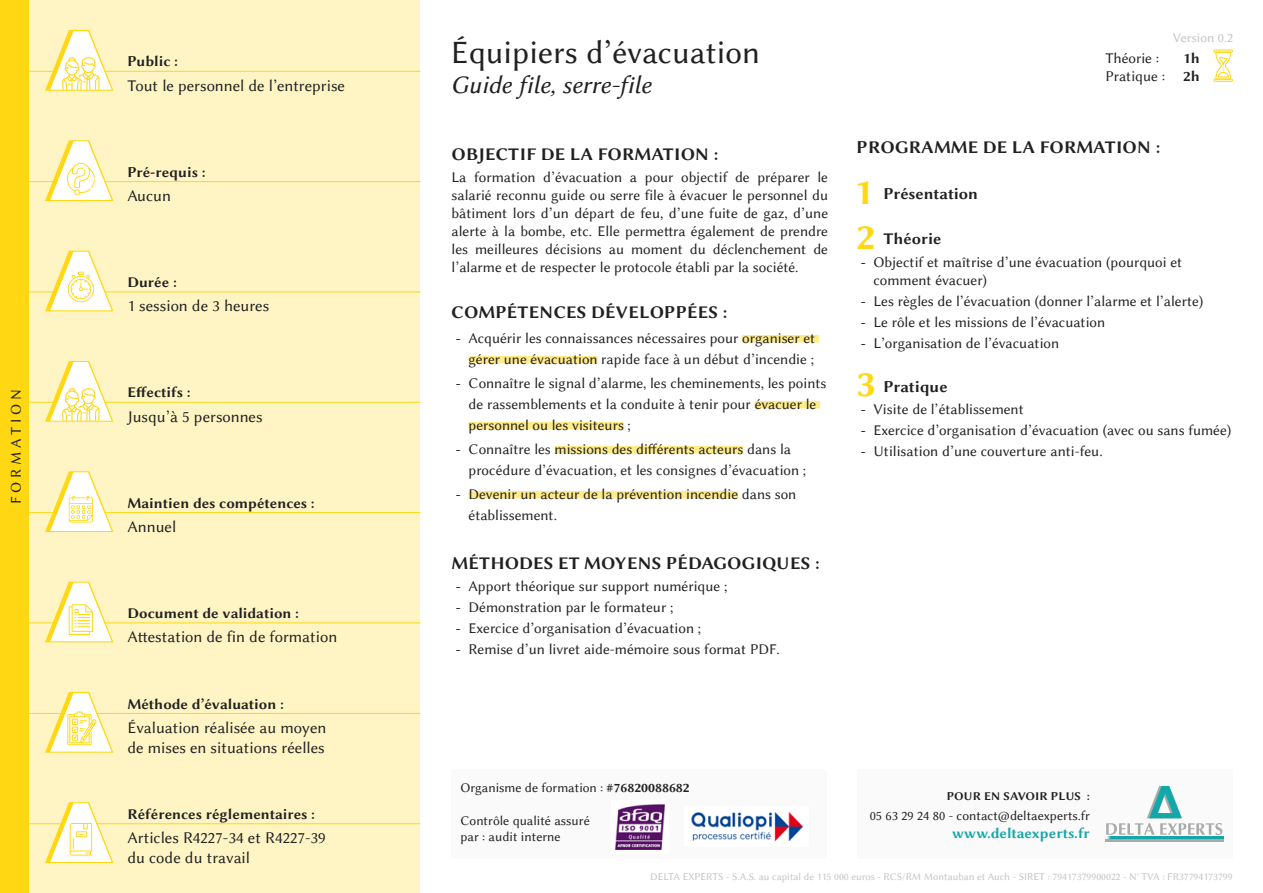
<style>
.page{position:relative;width:1263px;height:893px;background:#fff}
.page>*{position:absolute;margin:0;border:0;box-sizing:border-box;transform-origin:0 0}
.t1{font:37.5px "Linux Biolinum GB";color:#ffd712}
.t2{font:33px "Linux Biolinum G";color:#212121}
.t3{font:25.5px "Linux Biolinum GI";color:#212121}
.t4{font:18px "Linux Biolinum GB";letter-spacing:.005em;color:#212121}
.t5{font:16.5px/19.8px "Linux Biolinum G";color:#212121}
.t6{font:16.5px "Linux Biolinum GB";color:#212121}
.t7{font:15px/18px "Linux Biolinum G";color:#212121}
.t8{font:15px "Linux Biolinum GB";color:#212121}
.t9{font:15px "Linux Biolinum GB";color:#13a7aa}
.t10{font:15px "Linux Biolinum G";letter-spacing:.26em;color:#212121}
.t11{font:13.5px/16.2px "Linux Biolinum G";color:#212121}
.t12{font:13.5px "Linux Biolinum G";color:#c3c3c4}
.t13{font:12px "Linux Biolinum GB";letter-spacing:.005em;color:#212121}
.t14{font:10.5px "Linux Biolinum G";color:#c3c3c4}
.s1{font-family:"Optima LT Std"}
.s2{font-family:"Linux Biolinum GB"}
</style>
<div class="page">
<div style="left:451px;top:769px;width:376px;height:89px;background:#fafafa"></div>
<div style="left:857px;top:769px;width:376px;height:89px;background:#fafafa"></div>
<div style="left:0;top:0;width:28px;height:893px;background:#ffd712"></div>
<div style="left:28px;top:0;width:392px;height:893px;background:#fff5c4"></div>
<hr style="left:28px;top:71px;width:392px;height:1px;background:#ffd712">
<svg style="left:45px;top:30px;width:68px;height:61px"></svg>
<hr style="left:28px;top:181px;width:392px;height:1px;background:#ffd712">
<svg style="left:45px;top:140px;width:68px;height:61px"></svg>
<hr style="left:28px;top:512px;width:392px;height:1px;background:#ffd712">
<svg style="left:45px;top:471px;width:68px;height:61px"></svg>
<hr style="left:28px;top:622px;width:392px;height:1px;background:#ffd712">
<svg style="left:45px;top:582px;width:68px;height:60px"></svg>
<hr style="left:28px;top:713px;width:392px;height:1px;background:#ffd712">
<svg style="left:45px;top:692px;width:68px;height:61px"></svg>
<svg style="left:1213px;top:49px;width:20px;height:4px"></svg>
<hr style="left:1213px;top:79px;width:20px;height:3px;background:#ffd712;border-radius:2px">
<svg style="left:1214px;top:51px;width:18px;height:30px"></svg>
<hr style="left:1105px;top:837px;width:118px;height:2px;background:#13a7aa">
<hr style="left:1105px;top:839px;width:118px;height:2px;background:#a9aba8">
<svg style="left:1106px;top:786px;width:116px;height:49px"></svg>
<div style="left:611px;top:800px;width:58px;height:53px;background:#fff"></div>
<img style="left:615px;top:804px;width:49px;height:45px">
<img style="left:691px;top:812px;width:112px;height:29px">
<hr style="left:28px;top:402px;width:392px;height:1px;background:#ffd712">
<svg style="left:45px;top:361px;width:68px;height:61px"></svg>
<hr style="left:28px;top:823px;width:392px;height:1px;background:#ffd712">
<svg style="left:45px;top:802px;width:68px;height:61px"></svg>
<hr style="left:28px;top:292px;width:392px;height:1px;background:#ffd712">
<svg style="left:45px;top:251px;width:68px;height:60px"></svg>
<div style="left:742px;top:335px;width:77px;height:7px;background:#ffeb88"></div>
<div style="left:469px;top:356px;width:129px;height:7px;background:#ffeb88"></div>
<div style="left:755px;top:401px;width:65px;height:7px;background:#ffeb88"></div>
<div style="left:469px;top:422px;width:155px;height:7px;background:#ffeb88"></div>
<div style="left:555px;top:446px;width:188px;height:7px;background:#ffeb88"></div>
<div style="left:469px;top:491px;width:269px;height:7px;background:#ffeb88"></div>
<p class="t10" style="left:8px;top:504px;width:117px;rotate:-90deg">FORMATION</p>
<p class="t8" style="left:128px;top:51px;width:52px">Public :</p>
<p class="t5" style="left:128px;top:76px;width:219px">Tout le personnel de l’entreprise</p>
<p class="t8" style="left:128px;top:161px;width:80px">Pré-requis :</p>
<p class="t5" style="left:128px;top:186px;width:45px">Aucun</p>
<p class="t8" style="left:128px;top:272px;width:51px">Durée :</p>
<p class="t5" style="left:128px;top:296px;width:143px">1 session de 3 heures</p>
<p class="t8" style="left:128px;top:382px;width:65px">Effectifs :</p>
<p class="t5" style="left:128px;top:407px;width:137px">Jusqu’à 5 personnes</p>
<p class="t8" style="left:128px;top:492px;width:189px">Maintien des compétences :</p>
<p class="t5" style="left:128px;top:517px;width:50px">Annuel</p>
<p class="t8" style="left:128px;top:603px;width:173px">Document de validation :</p>
<p class="t5" style="left:128px;top:627px;width:211px">Attestation de fin de formation</p>
<p class="t8" style="left:128px;top:693px;width:158px">Méthode d’évaluation :</p>
<p class="t5" style="left:128px;top:718px;width:200px">Évaluation réalisée au moyen de mises en situations réelles</p>
<p class="t8" style="left:128px;top:803px;width:189px">Références réglementaires :</p>
<p class="t5" style="left:128px;top:828px;width:200px">Articles R4227-34 et R4227-39 du code du travail</p>
<h2 class="t2" style="left:451px;top:34px;width:310px">Équipiers d’évacuation</h2>
<h3 class="t3" style="left:451px;top:70px;width:202px">Guide file, serre-file</h3>
<p class="t4" style="left:452px;top:141px;width:268px">OBJECTIF DE LA FORMATION :</p>
<p class="t7" style="left:452px;top:168px;width:378px;text-align:justify">La formation d’évacuation a pour objectif de préparer le salarié reconnu guide ou serre file à évacuer le personnel du bâtiment lors d’un départ de feu, d’une fuite de gaz, d’une alerte à la bombe, etc. Elle permettra également de prendre les meilleures décisions au moment du déclenchement de l’alarme et de respecter le protocole établi par la société.</p>
<p class="t4" style="left:452px;top:299px;width:277px">COMPÉTENCES DÉVELOPPÉES :</p>
<p class="t7" style="left:456px;top:328px;width:361px;line-height:21px;text-align:right"><span class="s1">-</span> Acquérir les connaissances nécessaires pour organiser et gérer une évacuation rapide face à un début d’incendie ;</p>
<p class="t7" style="left:469px;top:373px;width:359px;line-height:21px;text-indent:-13px"><span class="s1">-</span> Connaître le signal d’alarme, les cheminements, les points de rassemblements et la conduite à tenir pour évacuer le personnel ou les visiteurs ;</p>
<p class="t7" style="left:468px;top:439px;width:339px;line-height:21px;text-indent:-13px"><span class="s1">-</span> Connaître les missions des différents acteurs dans la procédure d’évacuation, et les consignes d’évacuation ;</p>
<p class="t7" style="left:468px;top:484px;width:329px;line-height:21px;text-indent:-13px"><span class="s1">-</span> Devenir un acteur de la prévention incendie dans son établissement.</p>
<p class="t4" style="left:452px;top:550px;width:369px">MÉTHODES ET MOYENS PÉDAGOGIQUES :</p>
<p class="t7" style="left:456px;top:578px;width:273px"><span class="s1">-</span> Apport théorique sur support numérique ;</p>
<p class="t7" style="left:456px;top:599px;width:219px"><span class="s1">-</span> Démonstration par le formateur ;</p>
<p class="t7" style="left:456px;top:620px;width:247px"><span class="s1">-</span> Exercice d’organisation d’évacuation ;</p>
<p class="t7" style="left:456px;top:641px;width:325px"><span class="s1">-</span> Remise d’un livret aide-mémoire sous format PDF.</p>
<p class="t12" style="left:1173px;top:30px;width:62px">Version 0.2</p>
<p class="t7" style="left:1105px;top:49px;width:55px">Théorie :</p>
<p class="t8" style="left:1183px;top:48px;width:18px">1h</p>
<p class="t7" style="left:1105px;top:67px;width:96px">Pratique : <span class="s2">2h</span></p>
<p class="t4" style="left:856px;top:135px;width:305px">PROGRAMME DE LA FORMATION :</p>
<h1 class="t1" style="left:856px;top:165px;width:18px">1</h1>
<p class="t6" style="left:883px;top:182px;width:96px">Présentation</p>
<h1 class="t1" style="left:856px;top:210px;width:20px">2</h1>
<p class="t6" style="left:883px;top:227px;width:59px">Théorie</p>
<p class="t7" style="left:873px;top:253px;width:310px;text-indent:-13px"><span class="s1">-</span> Objectif et maîtrise d’une évacuation (pourquoi et comment évacuer)</p>
<p class="t7" style="left:861px;top:292px;width:344px"><span class="s1">-</span> Les règles de l’évacuation (donner l’alarme et l’alerte)</p>
<p class="t7" style="left:861px;top:313px;width:246px"><span class="s1">-</span> Le rôle et les missions de l’évacuation</p>
<p class="t7" style="left:861px;top:334px;width:200px"><span class="s1">-</span> L’organisation de l’évacuation</p>
<h1 class="t1" style="left:856px;top:358px;width:20px">3</h1>
<p class="t6" style="left:883px;top:375px;width:66px">Pratique</p>
<p class="t7" style="left:861px;top:400px;width:165px"><span class="s1">-</span> Visite de l’établissement</p>
<p class="t7" style="left:861px;top:421px;width:372px"><span class="s1">-</span> Exercice d’organisation d’évacuation (avec ou sans fumée)</p>
<p class="t7" style="left:861px;top:442px;width:243px"><span class="s1">-</span> Utilisation d’une couverture anti-feu.</p>
<p class="t11" style="left:460px;top:780px;width:231px">Organisme de formation : <span class="s2">#76820088682</span></p>
<p class="t11" style="left:460px;top:812px;width:131px">Contrôle qualité assuré par : audit interne</p>
<p class="t13" style="left:947px;top:787px;width:144px">POUR EN SAVOIR PLUS :</p>
<p class="t11" style="left:870px;top:808px;width:222px">05 63 29 24 80 - contact@deltaexperts.fr</p>
<p class="t9" style="left:952px;top:823px;width:139px">www.deltaexperts.fr</p>
<p class="t14" style="left:650px;top:870px;width:584px">DELTA EXPERTS - S.A.S. au capital de 115 000 euros - RCS/RM Montauban et Auch - SIRET : 79417379900022 - N° TVA : FR37794173799</p>
</div>
